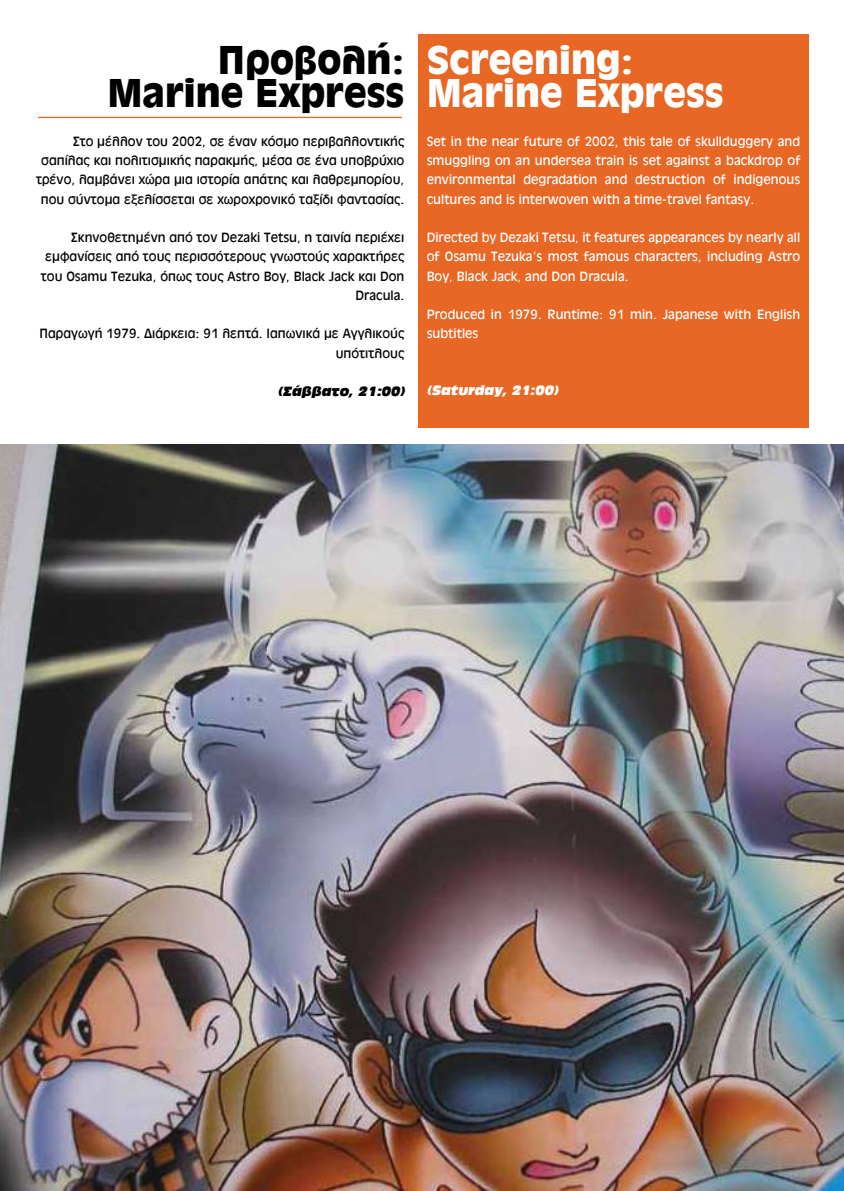
<style>
.page{position:relative;width:844px;height:1191px;background:#fff}
.page>*{position:absolute;margin:0;border:0;box-sizing:border-box;transform-origin:0 0}
.t1{font:900 42px/33.2px "UB Antique Olive";color:#fff}
.t2{font:900 42px/33.2px "UB Antique Olive";color:#000;text-align:right}
.t3{font:14px/19.2px "UB Antique Olive";color:#000;text-align:right}
.t4{font:14px/19.2px "UB Antique Olive";color:#fff;text-align:justify}
.t5{font:14px "UB Antique Olive Compact Ita";color:#fff}
.t6{font:14px "UB Antique Olive Compact Ita";color:#000}
</style>
<div class="page">
<div style="left:418px;top:35px;width:391px;height:393px;background:#e86725"></div>
<hr style="left:38px;top:117px;width:364px;height:1px;background:#e86725">
<img style="left:0;top:444px;width:843px;height:747px">
<h1 class="t2" style="left:107px;top:44px;width:298px">Προβολή:<br>Marine Express</h1>
<p class="t3" style="left:36px;top:132px;width:370px">Στο μέλλον του 2002, σε έναν κόσμο περιβαλλοντικής σαπίλας και πολιτισμικής παρακμής, μέσα σε ένα υποβρύχιο τρένο, λαμβάνει χώρα μια ιστορία απάτης και λαθρεμπορίου, που σύντομα εξελίσσεται σε χωροχρονικό ταξίδι φαντασίας.</p>
<p class="t3" style="left:41px;top:228px;width:365px">Σκηνοθετημένη από τον Dezaki Tetsu, η ταινία περιέχει εμφανίσεις από τους περισσότερους γνωστούς χαρακτήρες του Osamu Tezuka, όπως τους Astro Boy, Black Jack και Don Dracula.</p>
<p class="t3" style="left:39px;top:324px;width:366px">Παραγωγή 1979. Διάρκεια: 91 λεπτά. Ιαπωνικά με Αγγλικούς υπότιτλους</p>
<p class="t6" style="left:278px;top:384px;width:128px">(Σάββατο, 21:00)</p>
<h1 class="t1" style="left:426px;top:44px;width:298px">Screening:<br>Marine Express</h1>
<p class="t4" style="left:426px;top:132px;width:375px">Set in the near future of 2002, this tale of skullduggery and smuggling on an undersea train is set against a backdrop of environmental degradation and destruction of indigenous cultures and is interwoven with a time-travel fantasy.</p>
<p class="t4" style="left:426px;top:228px;width:375px">Directed by Dezaki Tetsu, it features appearances by nearly all of Osamu Tezuka’s most famous characters, including Astro Boy, Black Jack, and Don Dracula.</p>
<p class="t4" style="left:426px;top:305px;width:375px">Produced in 1979. Runtime: 91 min. Japanese with English subtitles</p>
<p class="t5" style="left:426px;top:383px;width:133px">(Saturday, 21:00)</p>
</div>
